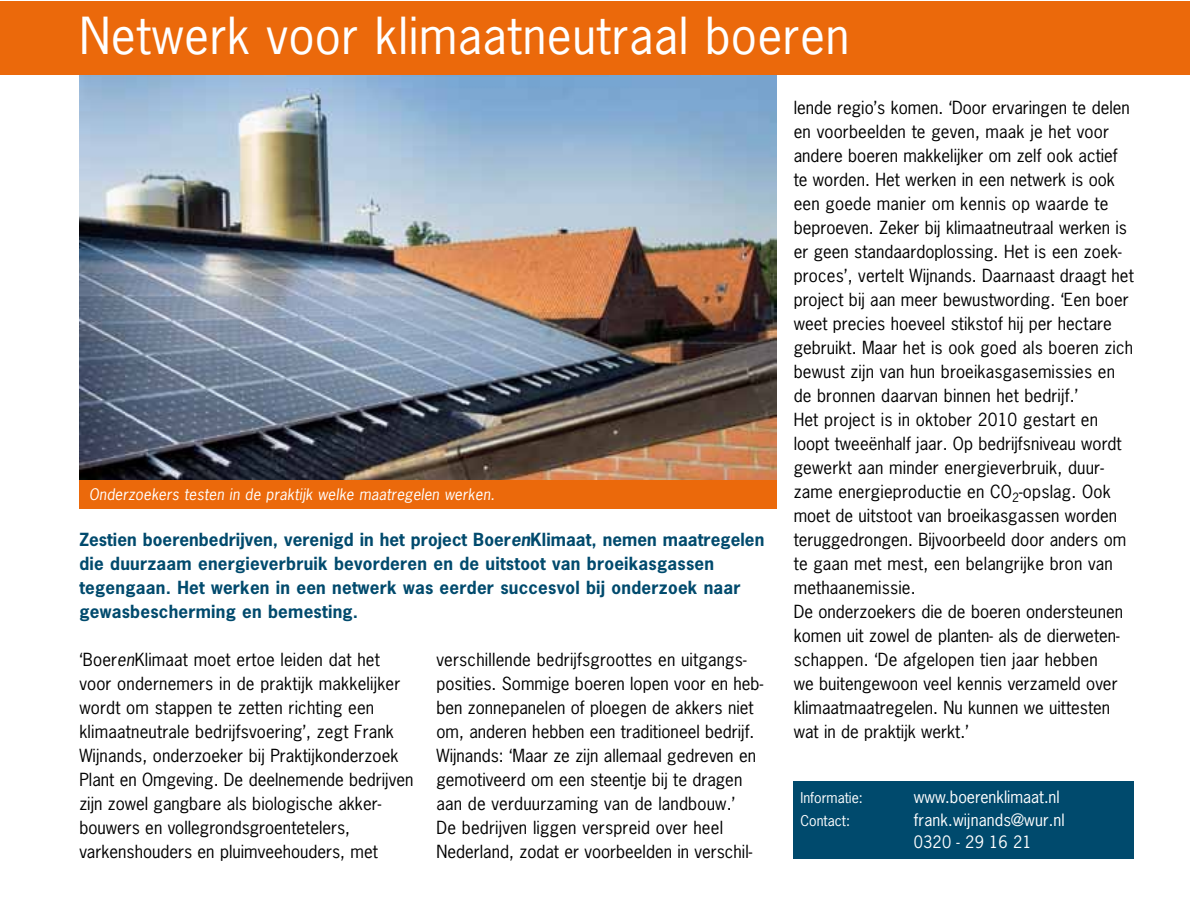
<style>
.page{position:relative;width:1190px;height:900px;background:#fff}
.page>*{position:absolute;margin:0;border:0;box-sizing:border-box;transform-origin:0 0}
.t1{font:48px "News Gothic Std";letter-spacing:.015em;color:#fff}
.t2{font:17px/24px "News Gothic Std";color:#000}
.t3{font:700 17px/24px "News Gothic Std";letter-spacing:.015em;color:#004a6d}
.t4{font:16px/22.4px "News Gothic Std";letter-spacing:.01em;color:#fff}
.t5{font:italic 15px "News Gothic Std";letter-spacing:.01em;color:#fff}
.t6{font:14px "News Gothic Std";color:#fff}
.s1{font-style:italic}
</style>
<div class="page">
<div style="left:794px;top:780px;width:340px;height:78px;background:#004a6d"></div>
<img style="left:79px;top:74px;width:698px;height:406px">
<div style="left:0;top:1px;width:1190px;height:73px;background:#eb690b"></div>
<div style="left:79px;top:480px;width:698px;height:29px;background:#eb690b"></div>
<h1 class="t1" style="left:79px;top:5px;width:771px">Netwerk voor klimaatneutraal boeren</h1>
<p class="t5" style="left:89px;top:484px;width:407px">Onderzoekers testen in de praktijk welke maatregelen werken.</p>
<p class="t3" style="left:79px;top:527px;width:686px">Zestien boerenbedrijven, verenigd in het project Boer<span class="s1">en</span>Klimaat, nemen maatregelen die duurzaam energieverbruik bevorderen en de uitstoot van broeikasgassen tegengaan. Het werken in een netwerk was eerder succesvol bij onderzoek naar gewasbescherming en bemesting.</p>
<p class="t2" style="left:79px;top:647px;width:336px">‘Boer<span class="s1">en</span>Klimaat moet ertoe leiden dat het voor ondernemers in de praktijk makkelijker wordt om stappen te zetten richting een klimaatneutrale bedrijfsvoering’, zegt Frank Wijnands, onderzoeker bij Praktijkonderzoek Plant en Omgeving. De deelnemende bedrijven zijn zowel gangbare als biologische akker&shy;bouwers en vollegrondsgroentetelers, varkenshouders en pluimveehouders, met</p>
<p class="t2" style="left:437px;top:647px;width:328px">verschillende bedrijfsgroottes en uitgangs&shy;posities. Sommige boeren lopen voor en heb&shy;ben zonnepanelen of ploegen de akkers niet om, anderen hebben een traditioneel bedrijf.<br>Wijnands: ‘Maar ze zijn allemaal gedreven en gemotiveerd om een steentje bij te dragen aan de verduurzaming van de landbouw.’<br>De bedrijven liggen verspreid over heel Nederland, zodat er voorbeelden in verschil-</p>
<p class="t2" style="left:794px;top:95px;width:342px">lende regio’s komen. ‘Door ervaringen te delen en voorbeelden te geven, maak je het voor andere boeren makkelijker om zelf ook actief te worden. Het werken in een netwerk is ook een goede manier om kennis op waarde te beproeven. Zeker bij klimaatneutraal werken is er geen standaardoplossing. Het is een zoek&shy;proces’, vertelt Wijnands. Daarnaast draagt het project bij aan meer bewustwording. ‘Een boer weet precies hoeveel stikstof hij per hectare gebruikt. Maar het is ook goed als boeren zich bewust zijn van hun broeikasgasemissies en de bronnen daarvan binnen het bedrijf.’<br>Het project is in oktober 2010 gestart en loopt tweeënhalf jaar. Op bedrijfsniveau wordt gewerkt aan minder energieverbruik, duur&shy;zame energieproductie en CO<sub>2</sub>-opslag. Ook moet de uitstoot van broeikasgassen worden teruggedrongen. Bijvoorbeeld door anders om te gaan met mest, een belangrijke bron van methaanemissie.<br>De onderzoekers die de boeren ondersteunen komen uit zowel de planten- als de dierweten&shy;schappen. ‘De afgelopen tien jaar hebben<br>we buitengewoon veel kennis verzameld over klimaatmaatregelen. Nu kunnen we uittesten wat in de praktijk werkt.’</p>
<p class="t6" style="left:800px;top:788px;width:64px">Informatie:</p>
<p class="t4" style="left:914px;top:785px;width:147px">www.boerenklimaat.nl</p>
<p class="t6" style="left:800px;top:811px;width:51px">Contact:</p>
<p class="t4" style="left:914px;top:808px;width:152px">frank.wijnands@wur.nl<br>0320 - 29 16 21</p>
</div>
